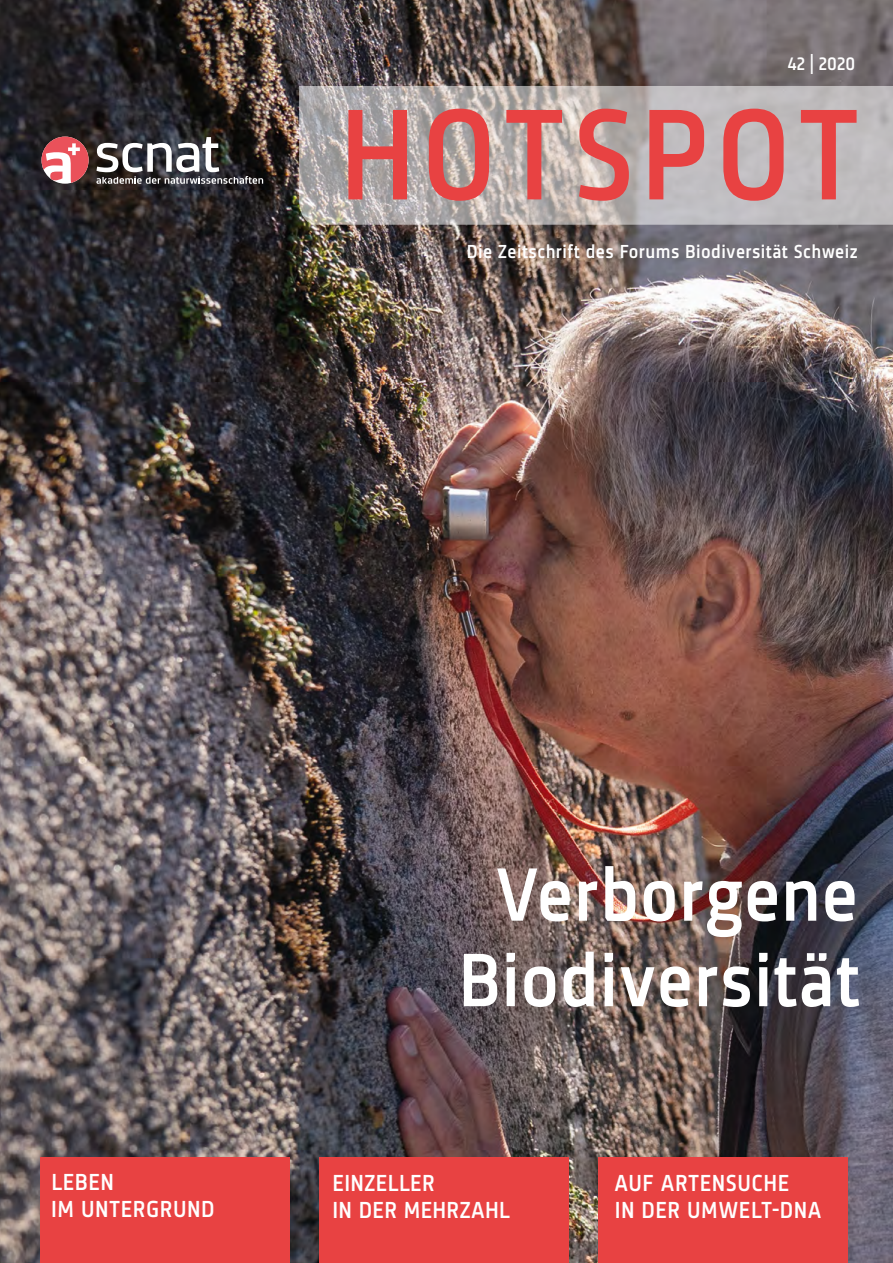
<style>
.page{position:relative;width:893px;height:1263px;background:#fff}
.page>*{position:absolute;margin:0;border:0;box-sizing:border-box;transform-origin:0 0}
.t1{font:500 133.5px "Sinews Sans Pro";letter-spacing:.05em;color:#e84242}
.t2{font:500 78px/85.5px "Sinews Sans Pro";letter-spacing:.01em;color:#fff;text-align:center}
.t3{font:500 24px/27px "Sinews Sans Pro";letter-spacing:.02em;color:#fff}
.t4{font:500 19.5px "Sinews Sans Pro";letter-spacing:.02em;color:#fff}
.t5{font:500 18.75px "Sinews Sans Pro";color:#fff}
</style>
<div class="page">
<img style="left:0;top:0;width:893px;height:1263px">
<div style="left:40px;top:1157px;width:250px;height:106px;background:#e84242"></div>
<div style="left:319px;top:1157px;width:250px;height:106px;background:#e84242"></div>
<div style="left:598px;top:1157px;width:249px;height:106px;background:#e84242"></div>
<svg style="left:299px;top:86px;width:594px;height:139px;background:#bab6b5"></svg>
<svg style="left:42px;top:137px;width:47px;height:46px"></svg>
<svg style="left:96px;top:137px;width:167px;height:47px"></svg>
<p class="t5" style="left:788px;top:53px;width:69px">42 | 2020</p>
<h1 class="t1" style="left:339px;top:82px;width:522px">HOTSPOT</h1>
<p class="t4" style="left:467px;top:241px;width:393px">Die Zeitschrift des Forums Biodiversität Schweiz</p>
<h2 class="t2" style="left:459px;top:852px;width:403px">Verborgene<br>Biodiversität</h2>
<p class="t3" style="left:51px;top:1169px;width:165px">LEBEN<br>IM UNTERGRUND</p>
<p class="t3" style="left:332px;top:1169px;width:179px">EINZELLER<br>IN DER MEHRZAHL</p>
<p class="t3" style="left:614px;top:1169px;width:209px">AUF ARTENSUCHE<br>IN DER UMWELT-DNA</p>
</div>
